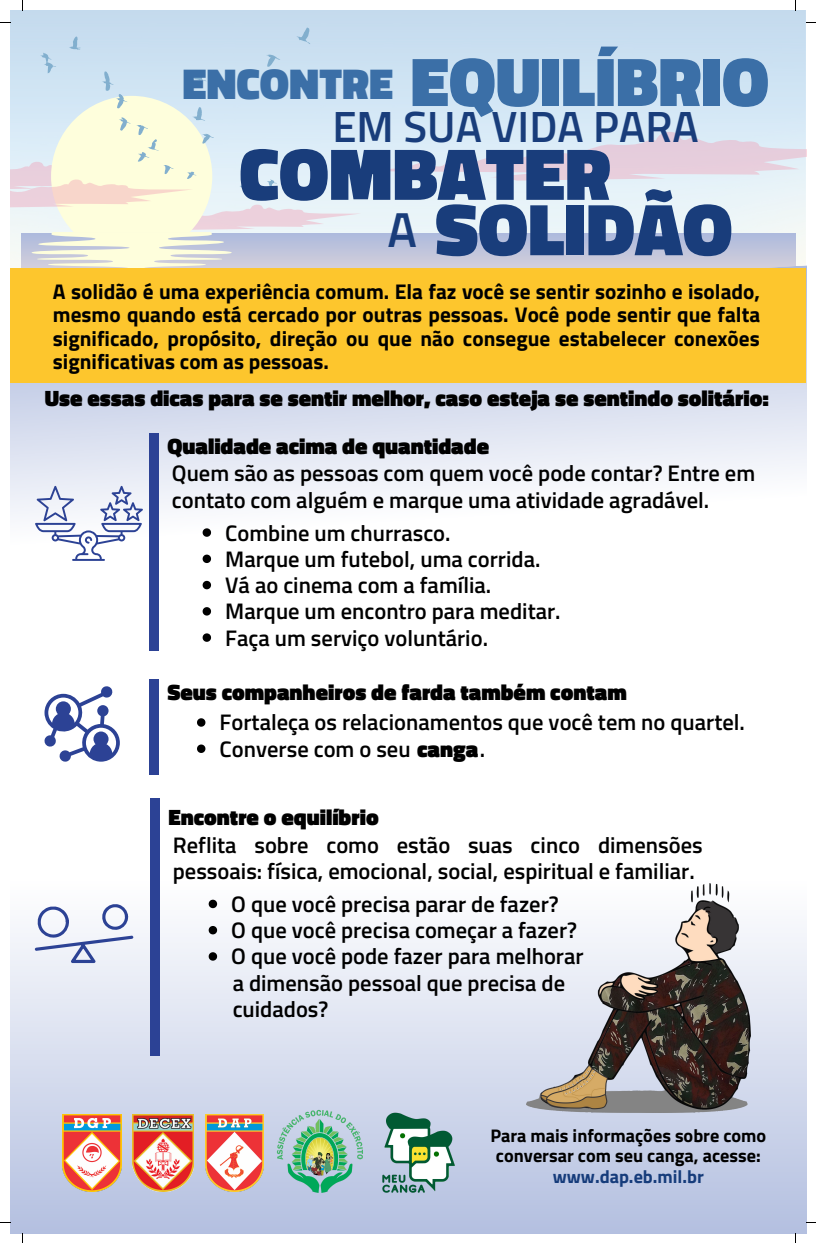
<style>
.page{position:relative;width:816px;height:1243px;background:#fff}
.page>*{position:absolute;margin:0;border:0;box-sizing:border-box;transform-origin:0 0}
.t1{font:900 74.5px "Titillium Web";color:#193d7b}
.t2{font:900 70px "Titillium Web";color:#3b6fa7}
.t3{font:600 49.25px "Titillium Web";color:#193d7b}
.t4{font:600 43.75px "Titillium Web";color:#193d7b}
.t5{font:900 43.75px "Titillium Web";color:#3b6fa7}
.t6{font:600 22.5px/26.2px "Titillium Web";color:#000}
.t7{font:900 22.5px "Titillium Web";color:#000}
.t8{font:700 21.25px/23.5px "Titillium Web";color:#000;text-align:justify}
.t9{font:700 18.25px/20.6px "Titillium Web";color:#000;text-align:center}
.t10{font:700 18.25px "Titillium Web";color:#163c7b}
.s1{font-weight:900}
</style>
<div class="page">
<div style="left:10px;top:10px;width:795px;height:12px;background:#c5dbed"></div>
<svg style="left:10px;top:383px;width:795px;height:150px"></svg>
<div style="left:10px;top:269px;width:795px;height:114px;background:#fdc62d"></div>
<div style="left:149px;top:433px;width:10px;height:218px;background:#2c4295"></div>
<svg style="left:35px;top:486px;width:108px;height:75px"></svg>
<div style="left:10px;top:881px;width:795px;height:352px;background:linear-gradient(to bottom,#feffff,#b4c0df)"></div>
<div style="left:149px;top:679px;width:9px;height:96px;background:#2c4295"></div>
<div style="left:150px;top:797px;width:9px;height:258px;background:#2c4295"></div>
<svg style="left:44px;top:686px;width:76px;height:76px"></svg>
<svg style="left:35px;top:903px;width:98px;height:60px"></svg>
<img style="left:62px;top:1114px;width:59px;height:77px">
<img style="left:205px;top:1114px;width:58px;height:77px">
<img style="left:133px;top:1114px;width:60px;height:77px">
<img style="left:526px;top:883px;width:223px;height:229px">
<img style="left:376px;top:1112px;width:78px;height:82px">
<img style="left:275px;top:1108px;width:89px;height:89px">
<svg style="left:208px;top:899px;width:9px;height:9px"></svg>
<svg style="left:208px;top:926px;width:9px;height:8px"></svg>
<svg style="left:208px;top:952px;width:9px;height:8px"></svg>
<svg style="left:197px;top:718px;width:8px;height:8px"></svg>
<svg style="left:197px;top:744px;width:8px;height:9px"></svg>
<svg style="left:202px;top:528px;width:9px;height:9px"></svg>
<svg style="left:202px;top:554px;width:9px;height:9px"></svg>
<svg style="left:202px;top:581px;width:9px;height:8px"></svg>
<svg style="left:202px;top:607px;width:9px;height:8px"></svg>
<svg style="left:202px;top:633px;width:9px;height:9px"></svg>
<svg style="left:0;top:22px;width:815px;height:259px;background:#dbe3e3"></svg>
<p class="t2" style="left:410px;top:27px;width:360px">EQUILÍBRIO</p>
<p class="t5" style="left:182px;top:49px;width:212px">ENCONTRE</p>
<p class="t4" style="left:332px;top:92px;width:367px">EM SUA VIDA PARA</p>
<p class="t1" style="left:239px;top:115px;width:373px">COMBATER</p>
<p class="t1" style="left:435px;top:171px;width:299px">SOLIDÃO</p>
<p class="t3" style="left:387px;top:191px;width:31px">A</p>
<p class="t8" style="left:53px;top:279px;width:708px">A solidão é uma experiência comum. Ela faz você se sentir sozinho e isolado, mesmo quando está cercado por outras pessoas. Você pode sentir que falta significado, propósito, direção ou que não consegue estabelecer conexões significativas com as pessoas.</p>
<p class="t7" style="left:45px;top:381px;width:725px">Use essas dicas para se sentir melhor, caso esteja se sentindo solitário:</p>
<p class="t7" style="left:167px;top:428px;width:323px">Qualidade acima de quantidade</p>
<p class="t6" style="left:172px;top:460px;width:584px">Quem são as pessoas com quem você pode contar? Entre em contato com alguém e marque uma atividade agradável.</p>
<p class="t6" style="left:225px;top:519px;width:227px">Combine um churrasco.</p>
<p class="t6" style="left:225px;top:545px;width:316px">Marque um futebol, uma corrida.</p>
<p class="t6" style="left:225px;top:571px;width:267px">Vá ao cinema com a família.</p>
<p class="t6" style="left:225px;top:598px;width:337px">Marque um encontro para meditar.</p>
<p class="t6" style="left:225px;top:624px;width:264px">Faça um serviço voluntário.</p>
<p class="t7" style="left:167px;top:674px;width:460px">Seus companheiros de farda também contam</p>
<p class="t6" style="left:219px;top:709px;width:526px">Fortaleça os relacionamentos que você tem no quartel.</p>
<p class="t6" style="left:219px;top:735px;width:267px">Converse com o seu <span class="s1">canga</span>.</p>
<p class="t7" style="left:168px;top:799px;width:212px">Encontre o equilíbrio</p>
<p class="t6" style="left:173px;top:831px;width:531px">Reflita sobre como estão suas cinco dimensões pessoais: física, emocional, social, espiritual e familiar.</p>
<p class="t6" style="left:231px;top:890px;width:329px">O que você precisa parar de fazer?</p>
<p class="t6" style="left:231px;top:916px;width:347px">O que você precisa começar a fazer?</p>
<p class="t6" style="left:231px;top:943px;width:353px">O que você pode fazer para melhorar</p>
<p class="t6" style="left:232px;top:969px;width:334px">a dimensão pessoal que precisa de</p>
<p class="t6" style="left:232px;top:995px;width:97px">cuidados?</p>
<p class="t9" style="left:490px;top:1124px;width:277px">Para mais informações sobre como conversar com seu canga, acesse:</p>
<p class="t10" style="left:552px;top:1162px;width:153px">www.dap.eb.mil.br</p>
</div>
